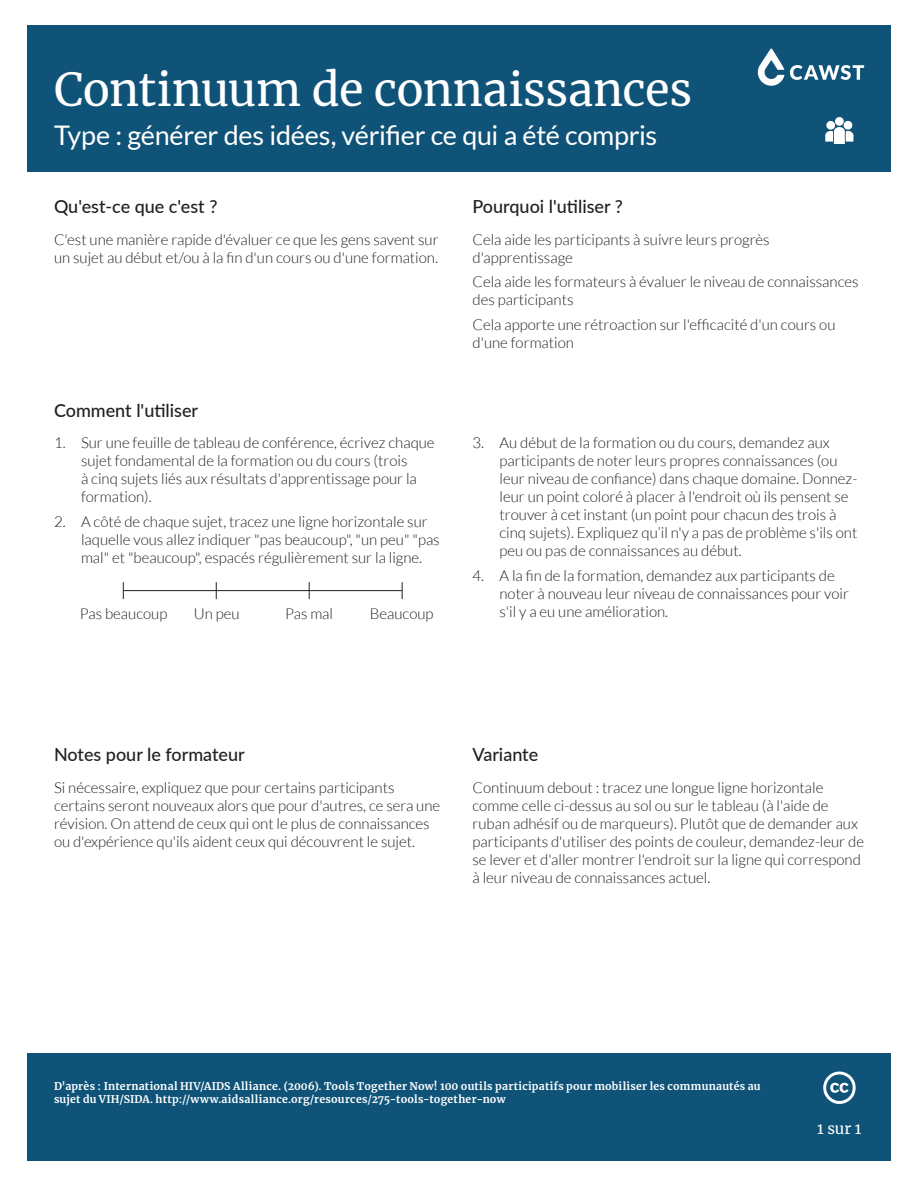
<style>
.page{position:relative;width:918px;height:1188px;background:#fff}
.page>*{position:absolute;margin:0;border:0;box-sizing:border-box;transform-origin:0 0}
.t1{font:45px "Merriweather";letter-spacing:-.01em;color:#fff}
.t2{font:27px "Lato";letter-spacing:-.01em;color:#fff}
.Subheading{font:500 18px "Lato";color:#231f20}
.Body{font:300 15px/18px "Lato";color:#231f20}
.t3{font:15px "Merriweather";color:#fff}
.t4{font:700 10.5px/12.6px "Merriweather";letter-spacing:.025em;color:#fff}
</style>
<div class="page">
<div style="left:27px;top:26px;width:864px;height:146px;background:#0f5378"></div>
<div style="left:826px;top:121px;width:9px;height:9px;background:#fff;border-radius:50%"></div>
<div style="left:844px;top:121px;width:8px;height:9px;background:#fff;border-radius:50%"></div>
<svg style="left:825px;top:127px;width:29px;height:17px"></svg>
<div style="left:835px;top:117px;width:9px;height:9px;background:#fff;border-radius:50%"></div>
<div style="left:27px;top:1053px;width:864px;height:108px;background:#0f5378"></div>
<svg style="left:823px;top:1072px;width:33px;height:32px"></svg>
<svg style="left:758px;top:49px;width:26px;height:37px"></svg>
<svg style="left:790px;top:65px;width:74px;height:15px"></svg>
<svg style="left:123px;top:582px;width:1px;height:17px"></svg>
<svg style="left:216px;top:582px;width:1px;height:17px"></svg>
<svg style="left:309px;top:582px;width:1px;height:17px"></svg>
<svg style="left:402px;top:582px;width:1px;height:17px"></svg>
<hr style="left:123px;top:590px;width:279px;height:1px;background:#231f20">
<p class="t1" style="left:54px;top:58px;width:640px">Continuum de connaissances</p>
<p class="t2" style="left:54px;top:120px;width:605px">Type : générer des idées, vérifier ce qui a été compris</p>
<p class="Subheading" style="left:54px;top:194px;width:165px">Qu'est-ce que c'est ?</p>
<p class="Subheading" style="left:472px;top:194px;width:152px">Pourquoi l'utiliser ?</p>
<p class="Body" style="left:54px;top:230px;width:386px">C'est une manière rapide d'évaluer ce que les gens savent sur un sujet au début et/ou à la fin d'un cours ou d'une formation.</p>
<p class="Body" style="left:472px;top:230px;width:299px">Cela aide les participants à suivre leurs progrès d'apprentissage</p>
<p class="Body" style="left:472px;top:273px;width:388px">Cela aide les formateurs à évaluer le niveau de connaissances des participants</p>
<p class="Body" style="left:472px;top:316px;width:365px">Cela apporte une rétroaction sur l'efficacité d'un cours ou d'une formation</p>
<p class="Subheading" style="left:54px;top:397px;width:146px">Comment l'utiliser</p>
<p class="Body" style="left:81px;top:434px;width:355px;text-indent:-27px">1. Sur une feuille de tableau de conférence, écrivez chaque sujet fondamental de la formation ou du cours (trois<br>à cinq sujets liés aux résultats d'apprentissage pour la formation).</p>
<p class="Body" style="left:81px;top:513px;width:360px;text-indent:-27px">2. A côté de chaque sujet, tracez une ligne horizontale sur laquelle vous allez indiquer "pas beaucoup", "un peu" "pas mal" et "beaucoup", espacés régulièrement sur la ligne.</p>
<p class="Body" style="left:80px;top:605px;width:89px">Pas beaucoup</p>
<p class="Body" style="left:194px;top:605px;width:47px">Un peu</p>
<p class="Body" style="left:285px;top:605px;width:49px">Pas mal</p>
<p class="Body" style="left:370px;top:605px;width:65px">Beaucoup</p>
<p class="Body" style="left:500px;top:434px;width:359px;text-indent:-27px">3. Au début de la formation ou du cours, demandez aux participants de noter leurs propres connaissances (ou leur niveau de confiance) dans chaque domaine. Donnez&shy;leur un point coloré à placer à l'endroit où ils pensent se trouver à cet instant (un point pour chacun des trois à cinq sujets). Expliquez qu’il n'y a pas de problème s'ils ont peu ou pas de connaissances au début.</p>
<p class="Body" style="left:500px;top:567px;width:351px;text-indent:-27px">4. A la fin de la formation, demandez aux participants de noter à nouveau leur niveau de connaissances pour voir s'il y a eu une amélioration.</p>
<p class="Subheading" style="left:54px;top:742px;width:192px">Notes pour le formateur</p>
<p class="Subheading" style="left:472px;top:742px;width:67px">Variante</p>
<p class="Body" style="left:54px;top:779px;width:388px">Si nécessaire, expliquez que pour certains participants certains seront nouveaux alors que pour d'autres, ce sera une révision. On attend de ceux qui ont le plus de connaissances ou d'expérience qu'ils aident ceux qui découvrent le sujet.</p>
<p class="Body" style="left:472px;top:779px;width:393px">Continuum debout : tracez une longue ligne horizontale comme celle ci-dessus au sol ou sur le tableau (à l'aide de ruban adhésif ou de marqueurs). Plutôt que de demander aux participants d'utiliser des points de couleur, demandez-leur de se lever et d'aller montrer l'endroit sur la ligne qui correspond à leur niveau de connaissances actuel.</p>
<p class="t4" style="left:54px;top:1080px;width:708px">D'après : International HIV/AIDS Alliance. (2006). Tools Together Now! 100 outils participatifs pour mobiliser les communautés au sujet du VIH/SIDA. http://www.aidsalliance.org/resources/275-tools-together-now</p>
<p class="t3" style="left:817px;top:1118px;width:46px">1 sur 1</p>
</div>
